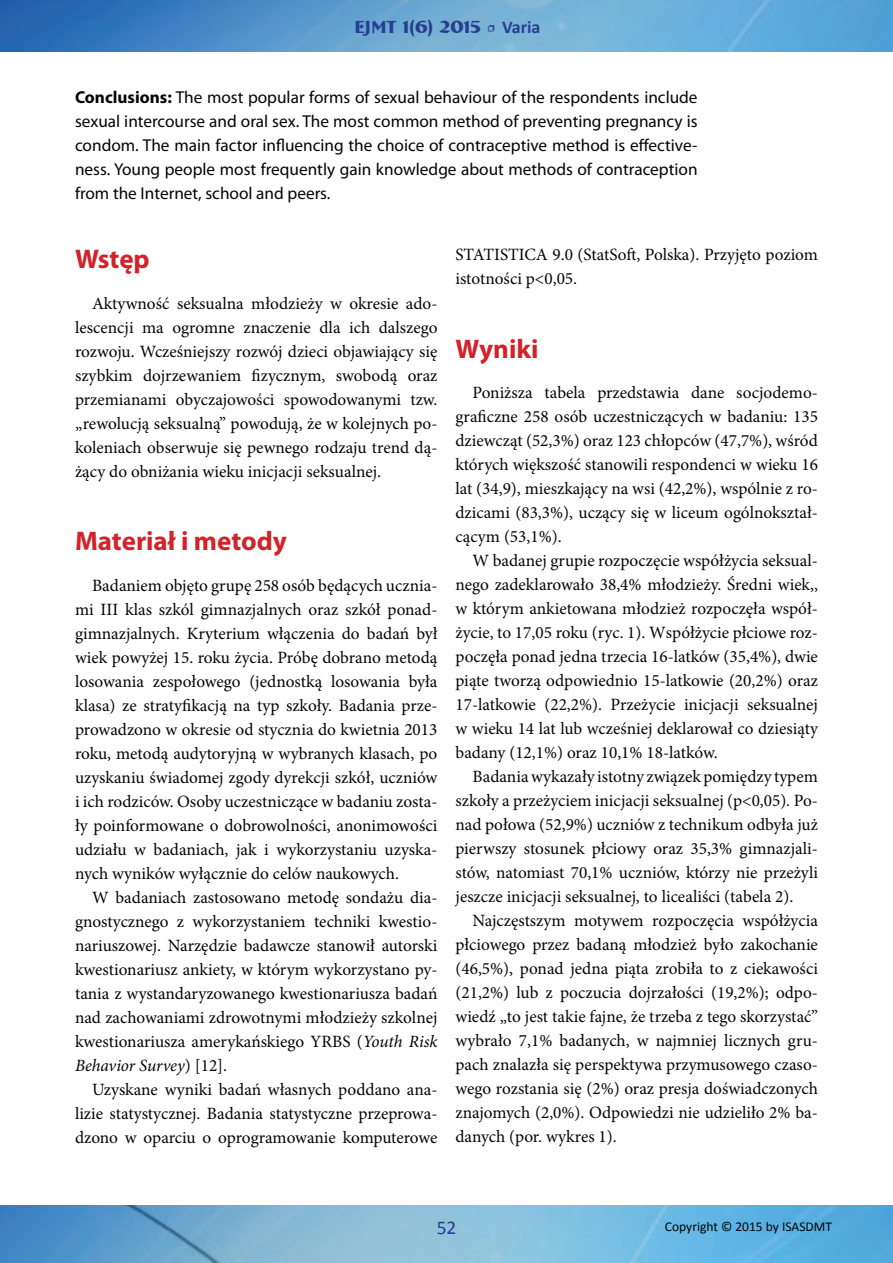
<style>
.page{position:relative;width:893px;height:1263px;background:#fff}
.page>*{position:absolute;margin:0;border:0;box-sizing:border-box;transform-origin:0 0}
.t1{font:700 27px "Myriad Pro";color:#d1232a}
.t2{font:19.5px "Calibri";color:#253f8e}
.t3{font:700 18px "Bremen BT";color:#253f8e}
.t4{font:17.25px/24px "Minion Pro";color:#040503;text-align:justify}
.t5{font:17.25px/24px "Myriad Pro";color:#040503;text-align:justify}
.t6{font:13.5px "Calibri";color:#040503}
.s1{font-family:"Minion Pro";font-weight:400}
.s2{font-family:"Calibri"}
.s3{font-weight:700}
.s4{font-style:italic}
</style>
<div class="page">
<img style="left:0;top:0;width:893px;height:52px">
<img style="left:0;top:1205px;width:893px;height:58px">
<p class="t3" style="left:354px;top:15px;width:188px">EJMT 1(6) 2015 <span class="s1">•</span> <span class="s2">Varia</span></p>
<p class="t5" style="left:75px;top:85px;width:624px"><span class="s3">Conclusions:</span> The most popular forms of sexual behaviour of the respondents include sexual intercourse and oral sex. The most common method of preventing pregnancy is condom. The main factor influencing the choice of contraceptive method is effective&shy;ness. Young people most frequently gain knowledge about methods of contraception from the Internet, school and peers.</p>
<h1 class="t1" style="left:75px;top:241px;width:76px">Wstęp</h1>
<p class="t4" style="left:75px;top:291px;width:364px;text-indent:17px">Aktywność seksualna młodzieży w okresie ado&shy;lescencji ma ogromne znaczenie dla ich dalszego rozwoju. Wcześniejszy rozwój dzieci objawiający się szybkim dojrzewaniem fizycznym, swobodą oraz przemianami obyczajowości spowodowanymi tzw. „rewolucją seksualną” powodują, że w kolejnych po&shy;koleniach obserwuje się pewnego rodzaju trend dą&shy;żący do obniżania wieku inicjacji seksualnej.</p>
<h1 class="t1" style="left:75px;top:523px;width:214px">Materiał i metody</h1>
<p class="t4" style="left:75px;top:573px;width:364px;text-indent:17px">Badaniem objęto grupę 258 osób będących ucznia&shy;mi III klas szkól gimnazjalnych oraz szkół ponad&shy;gimnazjalnych. Kryterium włączenia do badań był wiek powyżej 15. roku życia. Próbę dobrano metodą losowania zespołowego (jednostką losowania była klasa) ze stratyfikacją na typ szkoły. Badania prze&shy;prowadzono w okresie od stycznia do kwietnia 2013 roku, metodą audytoryjną w wybranych klasach, po uzyskaniu świadomej zgody dyrekcji szkół, uczniów i ich rodziców. Osoby uczestniczące w badaniu zosta&shy;ły poinformowane o dobrowolności, anonimowości udziału w badaniach, jak i wykorzystaniu uzyska&shy;nych wyników wyłącznie do celów naukowych.</p>
<p class="t4" style="left:75px;top:885px;width:364px;text-indent:17px">W badaniach zastosowano metodę sondażu dia&shy;gnostycznego z wykorzystaniem techniki kwestio&shy;nariuszowej. Narzędzie badawcze stanowił autorski kwestionariusz ankiety, w którym wykorzystano py&shy;tania z wystandaryzowanego kwestionariusza badań nad zachowaniami zdrowotnymi młodzieży szkolnej kwestionariusza amerykańskiego YRBS (<span class="s4">Youth Risk Behavior Survey</span>) [12].</p>
<p class="t4" style="left:75px;top:1077px;width:364px;text-indent:17px">Uzyskane wyniki badań własnych poddano ana&shy;lizie statystycznej. Badania statystyczne przeprowa&shy;dzono w oparciu o oprogramowanie komputerowe</p>
<p class="t4" style="left:455px;top:243px;width:364px">STATISTICA 9.0 (StatSoft, Polska). Przyjęto poziom istotności p&lt;0,05.</p>
<h1 class="t1" style="left:455px;top:331px;width:85px">Wyniki</h1>
<p class="t4" style="left:455px;top:381px;width:364px;text-indent:17px">Poniższa tabela przedstawia dane socjodemo&shy;graficzne 258 osób uczestniczących w badaniu: 135 dziewcząt (52,3%) oraz 123 chłopców (47,7%), wśród których większość stanowili respondenci w wieku 16 lat (34,9), mieszkający na wsi (42,2%), wspólnie z ro&shy;dzicami (83,3%), uczący się w liceum ogólnokształ&shy;cącym (53,1%).</p>
<p class="t4" style="left:455px;top:549px;width:364px;text-indent:17px">W badanej grupie rozpoczęcie współżycia seksual&shy;nego zadeklarowało 38,4% młodzieży. Średni wiek,, w którym ankietowana młodzież rozpoczęła współ&shy;życie, to 17,05 roku (ryc. 1). Współżycie płciowe roz&shy;poczęła ponad jedna trzecia 16-latków (35,4%), dwie piąte tworzą odpowiednio 15-latkowie (20,2%) oraz 17-latkowie (22,2%). Przeżycie inicjacji seksualnej w wieku 14 lat lub wcześniej deklarował co dziesiąty badany (12,1%) oraz 10,1% 18-latków.</p>
<p class="t4" style="left:455px;top:765px;width:364px;text-indent:17px">Badania wykazały istotny związek pomiędzy typem szkoły a przeżyciem inicjacji seksualnej (p&lt;0,05)<span class="s4">.</span> Po&shy;nad połowa (52,9%) uczniów z technikum odbyła już pierwszy stosunek płciowy oraz 35,3% gimnazjali&shy;stów, natomiast 70,1% uczniów, którzy nie przeżyli jeszcze inicjacji seksualnej, to licealiści (tabela 2).</p>
<p class="t4" style="left:455px;top:909px;width:364px;text-indent:17px">Najczęstszym motywem rozpoczęcia współżycia płciowego przez badaną młodzież było zakochanie (46,5%), ponad jedna piąta zrobiła to z ciekawości (21,2%) lub z poczucia dojrzałości (19,2%); odpo&shy;wiedź „to jest takie fajne, że trzeba z tego skorzystać” wybrało 7,1% badanych, w najmniej licznych gru&shy;pach znalazła się perspektywa przymusowego czaso&shy;wego rozstania się (2%) oraz presja doświadczonych znajomych (2,0%). Odpowiedzi nie udzieliło 2% ba&shy;danych (por. wykres 1).</p>
<p class="t2" style="left:437px;top:1215px;width:21px">52</p>
<p class="t6" style="left:665px;top:1218px;width:169px">Copyright © 2015 by ISASDMT</p>
</div>
